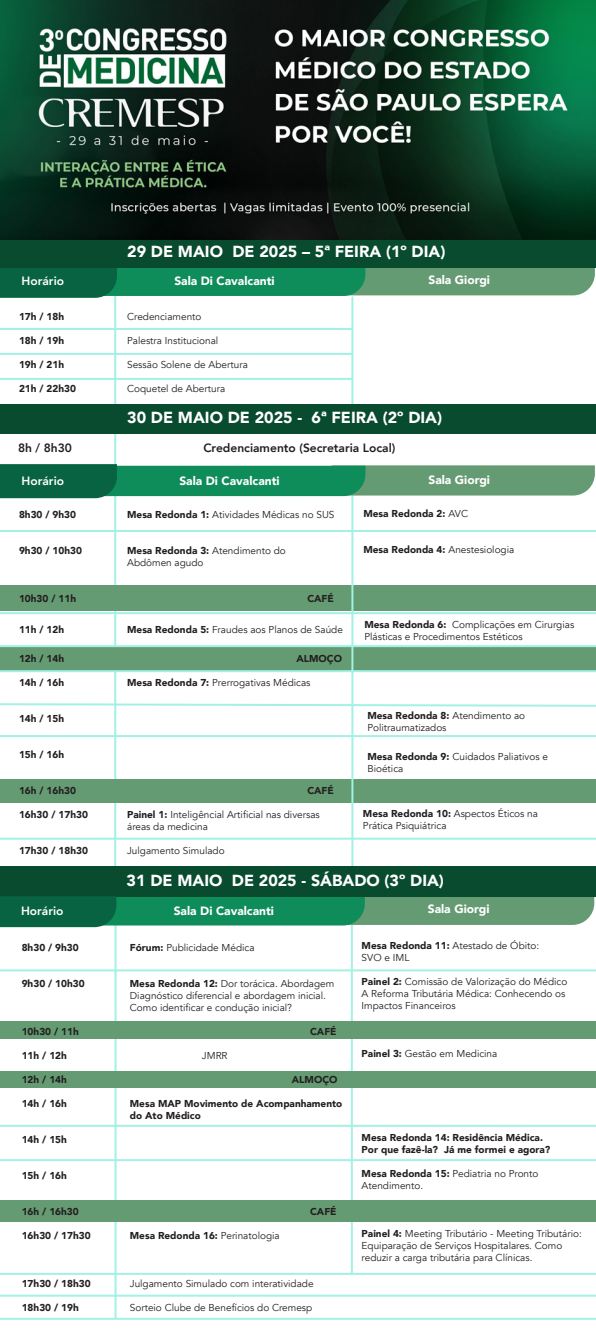
<style>
.page{position:relative;width:596px;height:1335px;background:#fff}
.page>*{position:absolute;margin:0;border:0;box-sizing:border-box;transform-origin:0 0}
.t1{font:900 16px "Avenir";color:#fff}
.t2{font:900 12px "Avenir";color:#fff}
.t3{font:800 12px "Avenir";color:#231f20}
.t4{font:800 12px "Avenir";color:#fff}
.t5{font:10px/12px "Avenir";color:#231f20}
.t6{font:900 10px/12px "Avenir";color:#231f20}
.s1{font-weight:900}
.s2{font-weight:400}
</style>
<div class="page">
<hr style="left:114px;top:294px;width:2px;height:580px;background:#a2f1e4">
<hr style="left:351px;top:297px;width:2px;height:135px;background:#a2f1e4">
<div style="left:0;top:586px;width:595px;height:25px;background:#659b72"></div>
<div style="left:0;top:646px;width:595px;height:26px;background:#659b72"></div>
<div style="left:0;top:779px;width:595px;height:24px;background:#659b72"></div>
<svg style="left:0;top:267px;width:594px;height:31px;background:#3a8f67"></svg>
<div style="left:0;top:238px;width:595px;height:29px;background:#094b2f"></div>
<hr style="left:351px;top:494px;width:2px;height:379px;background:#a2f1e4">
<hr style="left:0;top:328px;width:352px;height:2px;background:#a2f1e4">
<hr style="left:0;top:353px;width:352px;height:2px;background:#a2f1e4">
<hr style="left:0;top:378px;width:352px;height:2px;background:#a2f1e4">
<hr style="left:0;top:530px;width:595px;height:2px;background:#a2f1e4">
<hr style="left:0;top:612px;width:595px;height:2px;background:#a2f1e4">
<hr style="left:0;top:645px;width:595px;height:2px;background:#a2f1e4">
<hr style="left:0;top:670px;width:595px;height:2px;background:#a2f1e4">
<hr style="left:0;top:735px;width:595px;height:2px;background:#a2f1e4">
<svg style="left:0;top:702px;width:595px;height:6px"></svg>
<hr style="left:0;top:838px;width:595px;height:2px;background:#a2f1e4">
<svg style="left:0;top:464px;width:594px;height:34px;background:#41946d"></svg>
<div style="left:0;top:404px;width:595px;height:29px;background:#094b2f"></div>
<hr style="left:114px;top:925px;width:2px;height:394px;background:#a2f1e4">
<hr style="left:350px;top:925px;width:2px;height:349px;background:#a2f1e4">
<div style="left:0;top:1022px;width:595px;height:17px;background:#659b72"></div>
<div style="left:0;top:1071px;width:595px;height:16px;background:#659b72"></div>
<div style="left:0;top:1200px;width:595px;height:21px;background:#659b72"></div>
<div style="left:0;top:866px;width:595px;height:30px;background:#094b2f"></div>
<svg style="left:0;top:896px;width:594px;height:31px;background:#378d65"></svg>
<hr style="left:0;top:969px;width:595px;height:2px;background:#a2f1e4">
<hr style="left:0;top:1125px;width:595px;height:2px;background:#a2f1e4">
<hr style="left:0;top:1159px;width:595px;height:2px;background:#a2f1e4">
<hr style="left:0;top:1273px;width:595px;height:2px;background:#a2f1e4">
<hr style="left:0;top:1294px;width:595px;height:2px;background:#a2f1e4">
<hr style="left:0;top:1318px;width:595px;height:2px;background:#a2f1e4">
<img style="left:0;top:0;width:595px;height:240px">
<h1 class="t1" style="left:127px;top:237px;width:319px">29 DE MAIO DE 2025 – 5ª FEIRA (1º DIA)</h1>
<p class="t4" style="left:22px;top:272px;width:44px">Horário</p>
<p class="t2" style="left:174px;top:271px;width:102px">Sala Di Cavalcanti</p>
<p class="t2" style="left:428px;top:269px;width:63px">Sala Giorgi</p>
<p class="t6" style="left:19px;top:311px;width:47px">17h / 18h</p>
<p class="t5" style="left:127px;top:311px;width:76px">Credenciamento</p>
<p class="t6" style="left:19px;top:335px;width:47px">18h / 19h</p>
<p class="t5" style="left:127px;top:335px;width:93px">Palestra Institucional</p>
<p class="t6" style="left:19px;top:359px;width:47px">19h / 21h</p>
<p class="t5" style="left:127px;top:359px;width:122px">Sessão Solene de Abertura</p>
<p class="t6" style="left:19px;top:383px;width:58px">21h / 22h30</p>
<p class="t5" style="left:127px;top:383px;width:99px">Coquetel de Abertura</p>
<h1 class="t1" style="left:127px;top:404px;width:316px">30 DE MAIO DE 2025 - 6ª FEIRA (2º DIA)</h1>
<p class="t3" style="left:18px;top:438px;width:55px">8h / 8h30</p>
<p class="t3" style="left:203px;top:438px;width:193px">Credenciamento (Secretaria Local)</p>
<p class="t4" style="left:22px;top:472px;width:44px">Horário</p>
<p class="t2" style="left:179px;top:471px;width:102px">Sala Di Cavalcanti</p>
<p class="t2" style="left:428px;top:470px;width:63px">Sala Giorgi</p>
<p class="t6" style="left:19px;top:508px;width:58px">8h30 / 9h30</p>
<p class="t5" style="left:127px;top:509px;width:209px"><span class="s1">Mesa Redonda 1:</span> Atividades Médicas no SUS</p>
<p class="t6" style="left:19px;top:544px;width:64px">9h30 / 10h30</p>
<p class="t5" style="left:127px;top:545px;width:160px"><span class="s1">Mesa Redonda 3:</span> Atendimento do<br>Abdômen agudo</p>
<p class="t6" style="left:19px;top:592px;width:58px">10h30 / 11h</p>
<p class="t6" style="left:307px;top:592px;width:28px">CAFÉ</p>
<p class="t6" style="left:19px;top:623px;width:47px">11h / 12h</p>
<p class="t5" style="left:127px;top:624px;width:217px"><span class="s1">Mesa Redonda 5:</span> Fraudes aos Planos de Saúde</p>
<p class="t6" style="left:19px;top:652px;width:47px">12h / 14h</p>
<p class="t6" style="left:296px;top:652px;width:47px">ALMOÇO</p>
<p class="t6" style="left:19px;top:676px;width:47px">14h / 16h</p>
<p class="t5" style="left:127px;top:677px;width:185px"><span class="s1">Mesa Redonda 7:</span> Prerrogativas Médicas</p>
<p class="t6" style="left:19px;top:712px;width:47px">14h / 15h</p>
<p class="t6" style="left:19px;top:748px;width:47px">15h / 16h</p>
<p class="t6" style="left:19px;top:784px;width:58px">16h / 16h30</p>
<p class="t6" style="left:307px;top:784px;width:28px">CAFÉ</p>
<p class="t6" style="left:19px;top:808px;width:70px">16h30 / 17h30</p>
<p class="t5" style="left:127px;top:809px;width:194px"><span class="s1">Painel 1:</span> Inteligêncial Artificial nas diversas áreas da medicina</p>
<p class="t6" style="left:19px;top:844px;width:70px">17h30 / 18h30</p>
<p class="t5" style="left:127px;top:845px;width:99px">Julgamento Simulado</p>
<p class="t6" style="left:363px;top:507px;width:106px">Mesa Redonda 2: <span class="s2">AVC</span></p>
<p class="t5" style="left:363px;top:543px;width:152px"><span class="s1">Mesa Redonda 4:</span> Anestesiologia</p>
<p class="t5" style="left:364px;top:618px;width:211px"><span class="s1">Mesa Redonda 6:</span> Complicações em Cirurgias<br>Plásticas e Procedimentos Estéticos</p>
<p class="t5" style="left:367px;top:710px;width:159px"><span class="s1">Mesa Redonda 8:</span> Atendimento ao<br>Politraumatizados</p>
<p class="t5" style="left:367px;top:751px;width:182px"><span class="s1">Mesa Redonda 9:</span> Cuidados Paliativos e<br>Bioética</p>
<p class="t5" style="left:363px;top:808px;width:176px"><span class="s1">Mesa Redonda 10:</span> Aspectos Éticos na<br>Prática Psiquiátrica</p>
<h1 class="t1" style="left:126px;top:866px;width:318px">31 DE MAIO DE 2025 - SÁBADO (3º DIA)</h1>
<p class="t4" style="left:21px;top:901px;width:44px">Horário</p>
<p class="t2" style="left:174px;top:900px;width:102px">Sala Di Cavalcanti</p>
<p class="t2" style="left:427px;top:899px;width:63px">Sala Giorgi</p>
<p class="t6" style="left:22px;top:941px;width:58px">8h30 / 9h30</p>
<p class="t5" style="left:130px;top:941px;width:126px"><span class="s1">Fórum:</span> Publicidade Médica</p>
<p class="t6" style="left:22px;top:977px;width:64px">9h30 / 10h30</p>
<p class="t5" style="left:130px;top:977px;width:206px"><span class="s1">Mesa Redonda 12:</span> Dor torácica. Abordagem<br>Diagnóstico diferencial e abordagem inicial.<br>Como identificar e condução inicial?</p>
<p class="t6" style="left:22px;top:1025px;width:58px">10h30 / 11h</p>
<p class="t6" style="left:310px;top:1025px;width:28px">CAFÉ</p>
<p class="t6" style="left:22px;top:1049px;width:47px">11h / 12h</p>
<p class="t5" style="left:202px;top:1049px;width:27px">JMRR</p>
<p class="t6" style="left:22px;top:1073px;width:47px">12h / 14h</p>
<p class="t6" style="left:291px;top:1073px;width:47px">ALMOÇO</p>
<p class="t6" style="left:22px;top:1097px;width:47px">14h / 16h</p>
<p class="t6" style="left:130px;top:1097px;width:214px">Mesa MAP Movimento de Acompanhamento do Ato Médico</p>
<p class="t6" style="left:22px;top:1133px;width:47px">14h / 15h</p>
<p class="t6" style="left:22px;top:1169px;width:47px">15h / 16h</p>
<p class="t6" style="left:22px;top:1205px;width:58px">16h / 16h30</p>
<p class="t6" style="left:310px;top:1205px;width:28px">CAFÉ</p>
<p class="t6" style="left:22px;top:1229px;width:70px">16h30 / 17h30</p>
<p class="t6" style="left:130px;top:1229px;width:151px">Mesa Redonda 16: <span class="s2">Perinatologia</span></p>
<p class="t6" style="left:22px;top:1277px;width:70px">17h30 / 18h30</p>
<p class="t5" style="left:130px;top:1277px;width:185px">Julgamento Simulado com interatividade</p>
<p class="t6" style="left:22px;top:1301px;width:58px">18h30 / 19h</p>
<p class="t5" style="left:130px;top:1301px;width:184px">Sorteio Clube de Benefícios do Cremesp</p>
<p class="t5" style="left:361px;top:940px;width:179px"><span class="s1">Mesa Redonda 11:</span> Atestado de Óbito:<br>SVO e IML</p>
<p class="t5" style="left:361px;top:976px;width:207px"><span class="s1">Painel 2:</span> Comissão de Valorização do Médico<br>A Reforma Tributária Médica: Conhecendo os<br>Impactos Financeiros</p>
<p class="t5" style="left:361px;top:1048px;width:137px"><span class="s1">Painel 3:</span> Gestão em Medicina</p>
<p class="t6" style="left:361px;top:1131px;width:190px">Mesa Redonda 14: Residência Médica.<br>Por que fazê-la? Já me formei e agora?</p>
<p class="t5" style="left:361px;top:1168px;width:178px"><span class="s1">Mesa Redonda 15:</span> Pediatria no Pronto<br>Atendimento.</p>
<p class="t5" style="left:361px;top:1228px;width:221px"><span class="s1">Painel 4:</span> Meeting Tributário - Meeting Tributário:<br>Equiparação de Serviços Hospitalares. Como reduzir a carga tributária para Clínicas.</p>
</div>
